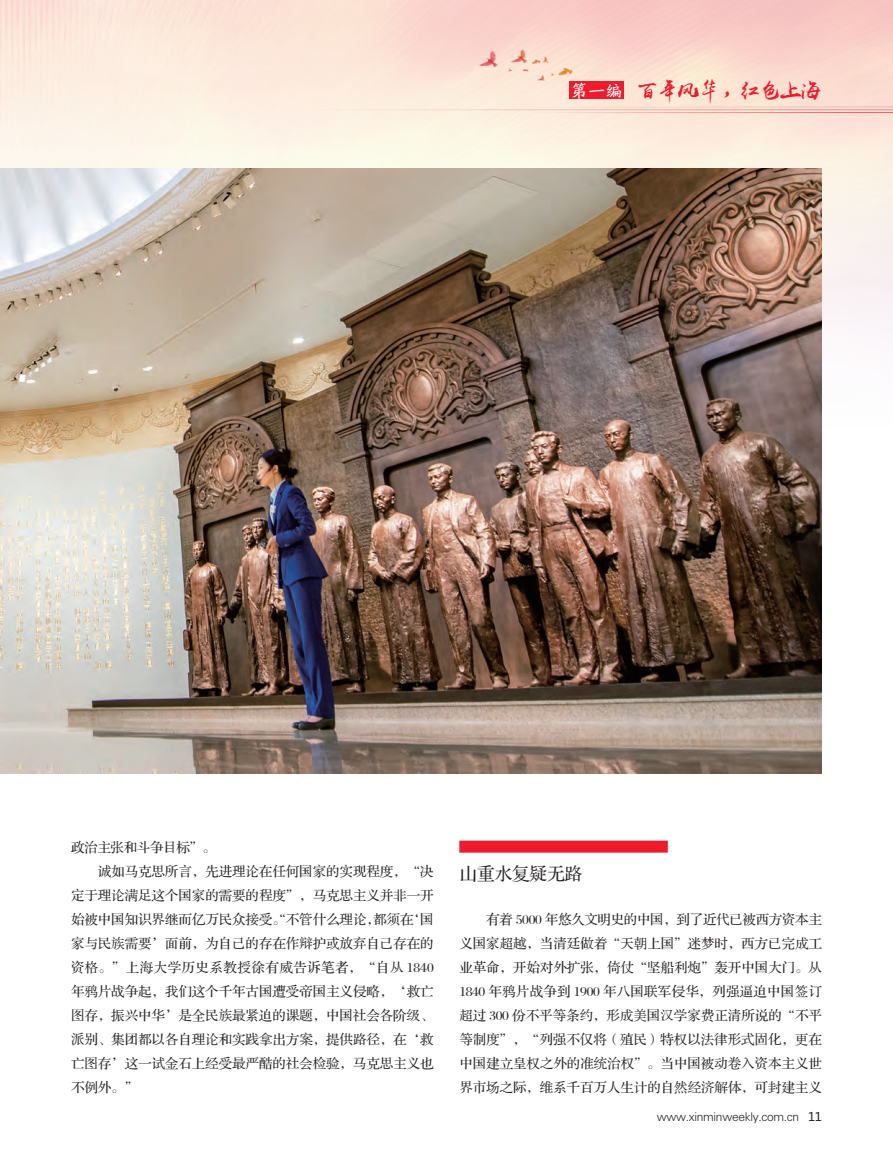
<style>
.page{position:relative;width:893px;height:1157px;background:#fff}
.page>*{position:absolute;margin:0;border:0;box-sizing:border-box;transform-origin:0 0}
.t1{font:21px "yuweij";letter-spacing:-.025em;color:#ee1b2d}
.t2{font:18px "FZS3 K GBK1 0";letter-spacing:-.025em;color:#231f20}
.t3{font:13.5px/24px "FZS3 JW GB1 0";letter-spacing:-.005em;color:#231f20;text-align:justify}
.t4{font:13.5px "FZS3 JW GB1 0";letter-spacing:.035em;color:#231f20}
.t5{font:13.5px "FZS3 JW GB1 0";letter-spacing:-.025em;color:#231f20}
.t6{font:12px "FZXH1 JW GB1 0";letter-spacing:-.025em;color:#231f20}
.s1{font-family:"FZBWKSJW GB1 0";font-size:17.55px;color:#fff}
.s2{font-family:"Microsoft Ya Hei"}
</style>
<div class="page">
<img style="left:0;top:0;width:893px;height:774px">
<img style="left:475px;top:46px;width:99px;height:41px">
<div style="left:570px;top:82px;width:54px;height:17px;background:#ee1b2d"></div>
<hr style="left:451px;top:112px;width:442px;height:1px;background:#c41324">
<hr style="left:170px;top:109px;width:723px;height:1px;background:#c41324">
<hr style="left:424px;top:107px;width:469px;height:1px;background:#c41324">
<div style="left:459px;top:840px;width:209px;height:12px;background:#ee1b2d"></div>
<img style="left:0;top:168px;width:822px;height:605px">
<h1 class="t1" style="left:571px;top:77px;width:252px"><span class="s1">第一编</span> 百年风华，红色上海</h1>
<p class="t5" style="left:71px;top:840px;width:147px">政治主张和斗争目标”。</p>
<p class="t3" style="left:98px;top:860px;width:337px">诚如马克思所言，先进理论在任何国家的实现程度，“决</p>
<p class="t3" style="left:71px;top:884px;width:364px">定于理论满足这个国家的需要的程度”，马克思主义并非一开</p>
<p class="t3" style="left:71px;top:908px;width:364px">始被中国知识界继而亿万民众接受。“不管什么理论，都须在‘国</p>
<p class="t3" style="left:71px;top:932px;width:364px">家与民族需要’面前，为自己的存在作辩护或放弃自己存在的</p>
<p class="t4" style="left:71px;top:960px;width:364px">资格。”上海大学历史系教授徐有威告诉笔者，“自从 1840</p>
<p class="t3" style="left:71px;top:980px;width:364px">年鸦片战争起，我们这个千年古国遭受帝国主义侵略，‘救亡</p>
<p class="t3" style="left:71px;top:1004px;width:364px">图存，振兴中华’是全民族最紧迫的课题，中国社会各阶级、</p>
<p class="t3" style="left:71px;top:1028px;width:364px">派别、集团都以各自理论和实践拿出方案，提供路径，在‘救</p>
<p class="t3" style="left:71px;top:1052px;width:364px">亡图存’这一试金石上经受最严酷的社会检验，马克思主义也</p>
<p class="t3" style="left:71px;top:1076px;width:69px">不例外。”</p>
<p class="t2" style="left:459px;top:864px;width:125px">山重水复疑无路</p>
<p class="t3" style="left:459px;top:908px;width:364px;text-indent:27px">有着 5000 年悠久文明史的中国，到了近代已被西方资本主义国家超越，当清廷做着“天朝上国”迷梦时，西方已完成工业革命，开始对外扩张，倚仗“坚船利炮”轰开中国大门。从1840 年鸦片战争到 1900 年八国联军侵华，列强逼迫中国签订超过 300 份不平等条约，形成美国汉学家费正清所说的“不平等制度”，“列强不仅将（殖民）特权以法律形式固化，更在中国建立皇权之外的准统治权”。当中国被动卷入资本主义世界市场之际，维系千百万人生计的自然经济解体，可封建主义</p>
<p class="t6" style="left:657px;top:1109px;width:167px">www.xinminweekly.com.cn <span class="s2">11</span></p>
</div>
